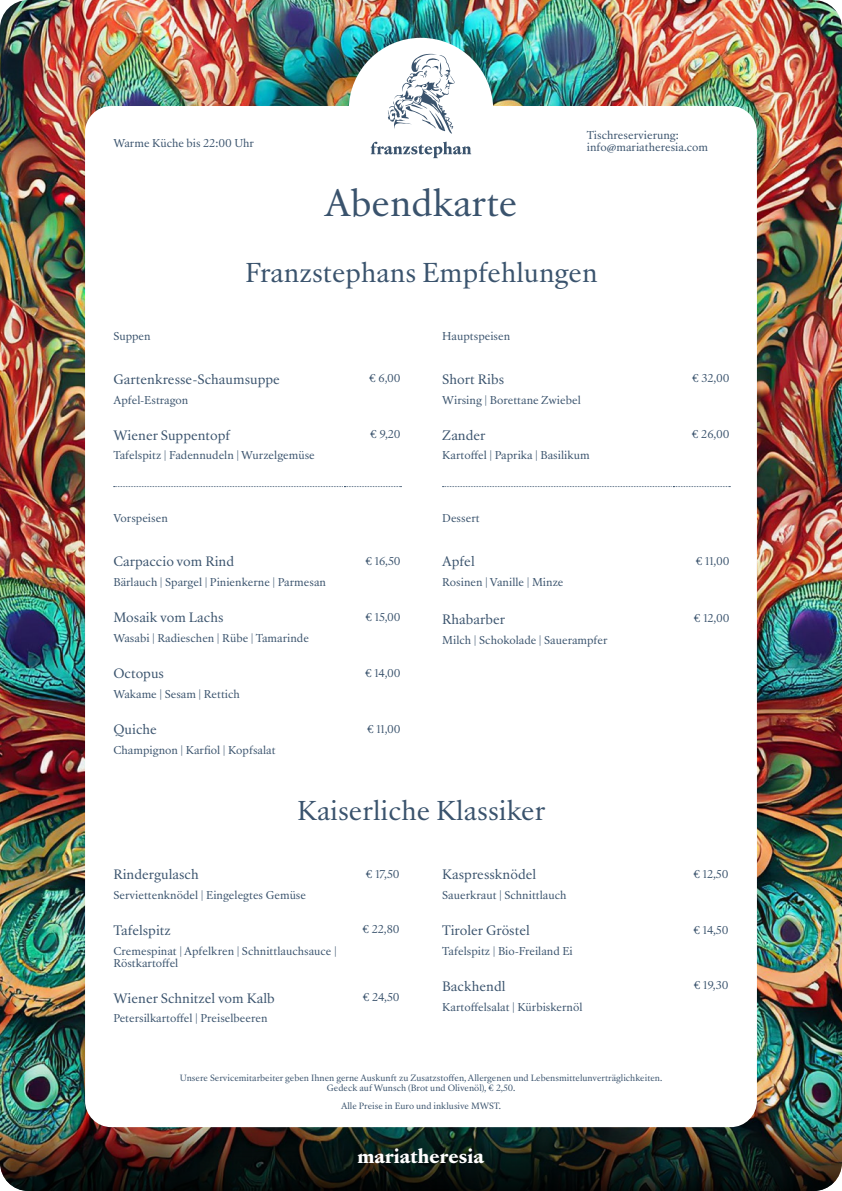
<style>
.page{position:relative;width:842px;height:1191px;background:#fff}
.page>*{position:absolute;margin:0;border:0;box-sizing:border-box;transform-origin:0 0}
.t1{font:33px "Atacama VAR";color:#3a536d}
.t2{font:24px "Atacama VAR";color:#3a536d}
.t3{font:900 17.2px "Atacama";color:#fff}
.t4{font:12px "Atacama VAR";color:#3a536d}
.t5{font:10px/12px "Atacama VAR";color:#3a536d}
.t6{font:8px/10.7px "Atacama VAR";color:#3a536d;text-align:center}
</style>
<div class="page">
<img style="left:0;top:0;width:842px;height:1030px">
<img style="left:0;top:1030px;width:842px;height:161px">
<div style="left:85px;top:106px;width:672px;height:1021px;background:#fff;border-radius:26px"></div>
<svg style="left:114px;top:486px;width:287px;height:1px"></svg>
<svg style="left:442px;top:486px;width:288px;height:1px"></svg>
<div style="left:349px;top:38px;width:144px;height:144px;background:#fff;border-radius:50%"></div>
<svg style="left:388px;top:54px;width:67px;height:80px"></svg>
<svg style="left:371px;top:142px;width:100px;height:16px"></svg>
<p class="t5" style="left:113px;top:137px;width:142px">Warme Küche bis 22:00 Uhr</p>
<p class="t5" style="left:587px;top:130px;width:123px">Tischreservierung: info@mariatheresia.com</p>
<p class="t1" style="left:324px;top:180px;width:194px">Abendkarte</p>
<p class="t2" style="left:245px;top:256px;width:354px">Franzstephans Empfehlungen</p>
<p class="t5" style="left:113px;top:330px;width:39px">Suppen</p>
<p class="t4" style="left:113px;top:371px;width:168px">Gartenkresse-Schaumsuppe</p>
<p class="t5" style="left:369px;top:372px;width:34px">€ 6,00</p>
<p class="t5" style="left:113px;top:394px;width:77px">Apfel-Estragon</p>
<p class="t4" style="left:113px;top:426px;width:119px">Wiener Suppentopf</p>
<p class="t5" style="left:370px;top:428px;width:32px">€ 9,20</p>
<p class="t5" style="left:113px;top:449px;width:203px">Tafelspitz | Fadennudeln | Wurzelgemüse</p>
<p class="t5" style="left:113px;top:512px;width:56px">Vorspeisen</p>
<p class="t4" style="left:113px;top:553px;width:122px">Carpaccio vom Rind</p>
<p class="t5" style="left:365px;top:555px;width:37px">€ 16,50</p>
<p class="t5" style="left:113px;top:576px;width:214px">Bärlauch | Spargel | Pinienkerne | Parmesan</p>
<p class="t4" style="left:113px;top:609px;width:112px">Mosaik vom Lachs</p>
<p class="t5" style="left:365px;top:611px;width:37px">€ 15,00</p>
<p class="t5" style="left:113px;top:632px;width:197px">Wasabi | Radieschen | Rübe | Tamarinde</p>
<p class="t4" style="left:113px;top:665px;width:52px">Octopus</p>
<p class="t5" style="left:365px;top:667px;width:37px">€ 14,00</p>
<p class="t5" style="left:113px;top:688px;width:128px">Wakame | Sesam | Rettich</p>
<p class="t4" style="left:113px;top:721px;width:45px">Quiche</p>
<p class="t5" style="left:367px;top:722px;width:36px">€ 11,00</p>
<p class="t5" style="left:113px;top:744px;width:164px">Champignon | Karfiol | Kopfsalat</p>
<p class="t5" style="left:442px;top:330px;width:70px">Hauptspeisen</p>
<p class="t4" style="left:442px;top:371px;width:63px">Short Ribs</p>
<p class="t5" style="left:692px;top:372px;width:39px">€ 32,00</p>
<p class="t5" style="left:442px;top:394px;width:140px">Wirsing | Borettane Zwiebel</p>
<p class="t4" style="left:442px;top:426px;width:45px">Zander</p>
<p class="t5" style="left:691px;top:428px;width:40px">€ 26,00</p>
<p class="t5" style="left:442px;top:449px;width:149px">Kartoffel | Paprika | Basilikum</p>
<p class="t5" style="left:442px;top:512px;width:39px">Dessert</p>
<p class="t4" style="left:442px;top:553px;width:34px">Apfel</p>
<p class="t5" style="left:695px;top:555px;width:36px">€ 11,00</p>
<p class="t5" style="left:442px;top:576px;width:123px">Rosinen | Vanille | Minze</p>
<p class="t4" style="left:442px;top:610px;width:64px">Rhabarber</p>
<p class="t5" style="left:693px;top:612px;width:37px">€ 12,00</p>
<p class="t5" style="left:442px;top:633px;width:167px">Milch | Schokolade | Sauerampfer</p>
<p class="t2" style="left:297px;top:793px;width:250px">Kaiserliche Klassiker</p>
<p class="t4" style="left:113px;top:866px;width:87px">Rindergulasch</p>
<p class="t5" style="left:366px;top:867px;width:36px">€ 17,50</p>
<p class="t5" style="left:113px;top:889px;width:194px">Serviettenknödel | Eingelegtes Gemüse</p>
<p class="t4" style="left:113px;top:921px;width:59px">Tafelspitz</p>
<p class="t5" style="left:362px;top:923px;width:39px">€ 22,80</p>
<p class="t5" style="left:113px;top:944px;width:225px">Cremespinat | Apfelkren | Schnittlauchsauce |<br>Röstkartoffel</p>
<p class="t4" style="left:113px;top:989px;width:163px">Wiener Schnitzel vom Kalb</p>
<p class="t5" style="left:362px;top:991px;width:39px">€ 24,50</p>
<p class="t5" style="left:113px;top:1012px;width:156px">Petersilkartoffel | Preiselbeeren</p>
<p class="t4" style="left:442px;top:866px;width:96px">Kaspressknödel</p>
<p class="t5" style="left:693px;top:867px;width:37px">€ 12,50</p>
<p class="t5" style="left:442px;top:889px;width:126px">Sauerkraut | Schnittlauch</p>
<p class="t4" style="left:442px;top:922px;width:89px">Tiroler Gröstel</p>
<p class="t5" style="left:693px;top:923px;width:37px">€ 14,50</p>
<p class="t5" style="left:442px;top:945px;width:132px">Tafelspitz | Bio-Freiland Ei</p>
<p class="t4" style="left:442px;top:978px;width:65px">Backhendl</p>
<p class="t5" style="left:693px;top:979px;width:37px">€ 19,30</p>
<p class="t5" style="left:442px;top:1001px;width:142px">Kartoffelsalat | Kürbiskernöl</p>
<p class="t6" style="left:180px;top:1072px;width:484px">Unsere Servicemitarbeiter geben Ihnen gerne Auskunft zu Zusatzstoffen, Allergenen und Lebensmittelunverträglichkeiten.<br>Gedeck auf Wunsch (Brot und Olivenöl), € 2,50.</p>
<p class="t6" style="left:341px;top:1100px;width:162px">Alle Preise in Euro und inklusive MWST.</p>
<p class="t3" style="left:357px;top:1144px;width:128px">mariatheresia</p>
</div>
